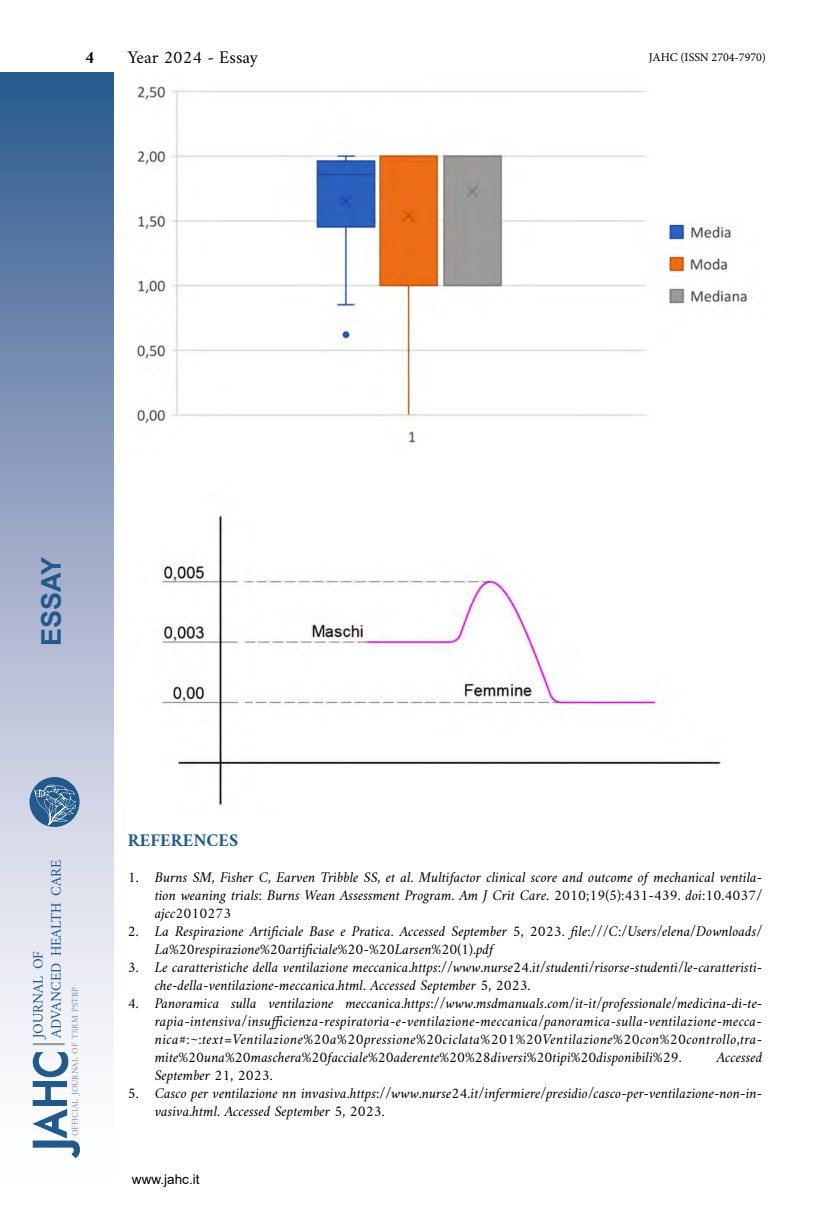
<style>
.page{position:relative;width:830px;height:1212px;background:#fff}
.page>*{position:absolute;margin:0;border:0;box-sizing:border-box;transform-origin:0 0}
.t1{font:700 27px "Arial";color:#205a8c}
.t2{font:18px "Amiri";color:#000}
.t3{font:700 18px "Amiri";color:#205a8c}
.t4{font:700 18px "Amiri";color:#000}
.t5{font:italic 15px/18px "Amiri";color:#000}
.t6{font:14.7px/18px "Amiri";color:#205a8c}
.t7{font:13.5px "Arial";color:#000}
.t8{font:12px "Minion Pro";color:#000}
.t9{font:8.85px "Amiri";color:#8093b7}
</style>
<div class="page">
<svg style="left:0;top:72px;width:113px;height:979px;background:#9aaac6"></svg>
<div style="left:29px;top:777px;width:50px;height:50px;background:#205a8c;border-radius:50%"></div>
<svg style="left:34px;top:785px;width:42px;height:40px"></svg>
<svg style="left:32px;top:1052px;width:48px;height:106px"></svg>
<hr style="left:33px;top:1043px;width:32px;height:2px;background:#9d9d9c">
<img style="left:136px;top:86px;width:612px;height:357px">
<img style="left:161px;top:515px;width:560px;height:291px">
<p class="t4" style="left:85px;top:46px;width:11px">4</p>
<p class="t2" style="left:128px;top:46px;width:132px">Year 2024 - Essay</p>
<p class="t8" style="left:648px;top:49px;width:119px">JAHC (ISSN 2704-7970)</p>
<h1 class="t1" style="left:32px;top:646px;width:91px;rotate:-90deg">ESSAY</h1>
<p class="t6" style="left:29px;top:1038px;width:179px;rotate:-90deg">journal of<br>advanced health care</p>
<p class="t9" style="left:70px;top:1136px;width:151px;rotate:-90deg">official journal of tsrm pstrp</p>
<p class="t3" style="left:128px;top:829px;width:45px">REFERE</p>
<p class="t3" style="left:193px;top:829px;width:25px">NCES</p>
<p class="t5" style="left:155px;top:868px;width:609px;text-align:justify;text-indent:-27px">1. Burns SM, Fisher C, Earven Tribble SS, et al. Multifactor clinical score and outcome of mechanical ventila&shy;tion weaning trials: Burns Wean Assessment Program. Am J Crit Care. 2010;19(5):431-439. doi:10.4037/ ajcc2010273</p>
<p class="t5" style="left:155px;top:922px;width:609px;text-indent:-27px">2. La Respirazione Artificiale Base e Pratica. Accessed September 5, 2023. file:///C:/Users/elena/Downloads/<br>La%20respirazione%20artificiale%20-%20Larsen%20(1).pdf</p>
<p class="t5" style="left:155px;top:958px;width:609px;text-indent:-27px">3. Le caratteristiche della ventilazione meccanica.https://www.nurse24.it/studenti/risorse-studenti/le-caratteristi&shy;che-della-ventilazione-meccanica.html. Accessed September 5, 2023.</p>
<p class="t5" style="left:155px;top:994px;width:609px;text-align:justify;text-indent:-27px">4. Panoramica sulla ventilazione meccanica.https://www.msdmanuals.com/it-it/professionale/medicina-di-te&shy;rapia-intensiva/insufficienza-respiratoria-e-ventilazione-meccanica/panoramica-sulla-ventilazione-mecca&shy;nica#:~:text=Ventilazione%20a%20pressione%20ciclata%201%20Ventilazione%20con%20controllo,tra&shy;mite%20una%20maschera%20facciale%20aderente%20%28diversi%20tipi%20disponibili%29.</p>
<p class="t5" style="left:716px;top:1048px;width:47px">Accessed</p>
<p class="t5" style="left:155px;top:1066px;width:119px">September 21, 2023.</p>
<p class="t5" style="left:155px;top:1084px;width:609px;text-indent:-27px">5. Casco per ventilazione nn invasiva.https://www.nurse24.it/infermiere/presidio/casco-per-ventilazione-non-in&shy;vasiva.html. Accessed September 5, 2023.</p>
<p class="t7" style="left:132px;top:1170px;width:69px">www.jahc.it</p>
</div>
